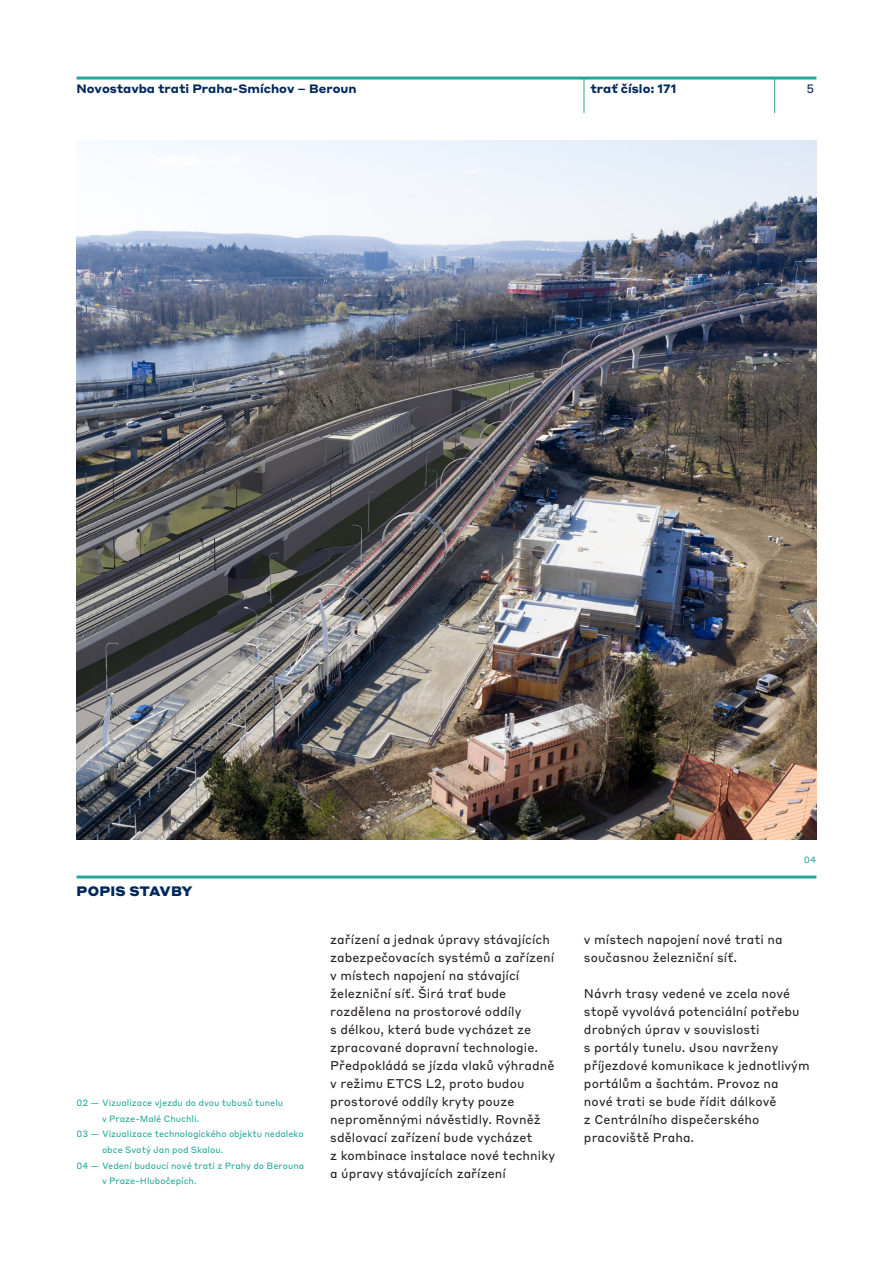
<style>
.page{position:relative;width:893px;height:1263px;background:#fff}
.page>*{position:absolute;margin:0;border:0;box-sizing:border-box;transform-origin:0 0}
.nadpis{font:900 13.5px "Styrene A";letter-spacing:.01em;color:#00285b}
.základní_text{font:12.45px/18px "Styrene B";letter-spacing:.005em;color:#231f20}
.název_stavby___záhlaví{font:700 12px "Styrene A";color:#00285b}
.záhlaví_a_zápatí{font:700 12px "Styrene A";color:#00285b}
.t1{font:12px "Styrene B";color:#00285b}
.číslování_obrázků{font:9px/15.6px "Styrene B";color:#26a59b}
</style>
<div class="page">
<img style="left:77px;top:140px;width:739px;height:700px">
<hr style="left:774px;top:79px;width:1px;height:34px;background:#26a59b">
<hr style="left:584px;top:79px;width:1px;height:34px;background:#26a59b">
<hr style="left:77px;top:77px;width:739px;height:3px;background:#26a59b">
<hr style="left:77px;top:875px;width:739px;height:3px;background:#26a59b">
<p class="název_stavby___záhlaví" style="left:77px;top:79px;width:282px">Novostavba trati Praha-Smíchov – Beroun</p>
<p class="záhlaví_a_zápatí" style="left:590px;top:79px;width:88px">trať číslo: 171</p>
<p class="t1" style="left:806px;top:79px;width:9px">5</p>
<p class="nadpis" style="left:77px;top:879px;width:118px">POPIS STAVBY</p>
<p class="číslování_obrázků" style="left:804px;top:851px;width:14px">04</p>
<p class="číslování_obrázků" style="left:102px;top:1094px;width:183px;text-indent:-25px">02 — Vizualizace vjezdu do dvou tubusů tunelu v Praze-Malé Chuchli.</p>
<p class="číslování_obrázků" style="left:102px;top:1126px;width:203px;text-indent:-25px">03 — Vizualizace technologického objektu nedaleko obce Svatý Jan pod Skalou.</p>
<p class="číslování_obrázků" style="left:102px;top:1157px;width:204px;text-indent:-25px">04 — Vedení budoucí nové trati z Prahy do Berouna v Praze-Hlubočepích.</p>
<p class="základní_text" style="left:330px;top:929px;width:226px">zařízení a jednak úpravy stávajících zabezpečovacích systémů a zařízení v místech napojení na stávající železniční síť. Širá trať bude rozdělena na prostorové oddíly<br>s délkou, která bude vycházet ze zpracované dopravní technologie.<br>Předpokládá se jízda vlaků výhradně v režimu ETCS L2, proto budou prostorové oddíly kryty pouze neproměnnými návěstidly. Rovněž sdělovací zařízení bude vycházet<br>z kombinace instalace nové techniky a úpravy stávajících zařízení</p>
<p class="základní_text" style="left:584px;top:929px;width:200px">v místech napojení nové trati na současnou železniční síť.</p>
<p class="základní_text" style="left:584px;top:983px;width:227px">Návrh trasy vedené ve zcela nové stopě vyvolává potenciální potřebu drobných úprav v souvislosti<br>s portály tunelu. Jsou navrženy příjezdové komunikace k jednotlivým portálům a šachtám. Provoz na nové trati se bude řídit dálkově<br>z Centrálního dispečerského pracoviště Praha.</p>
</div>
